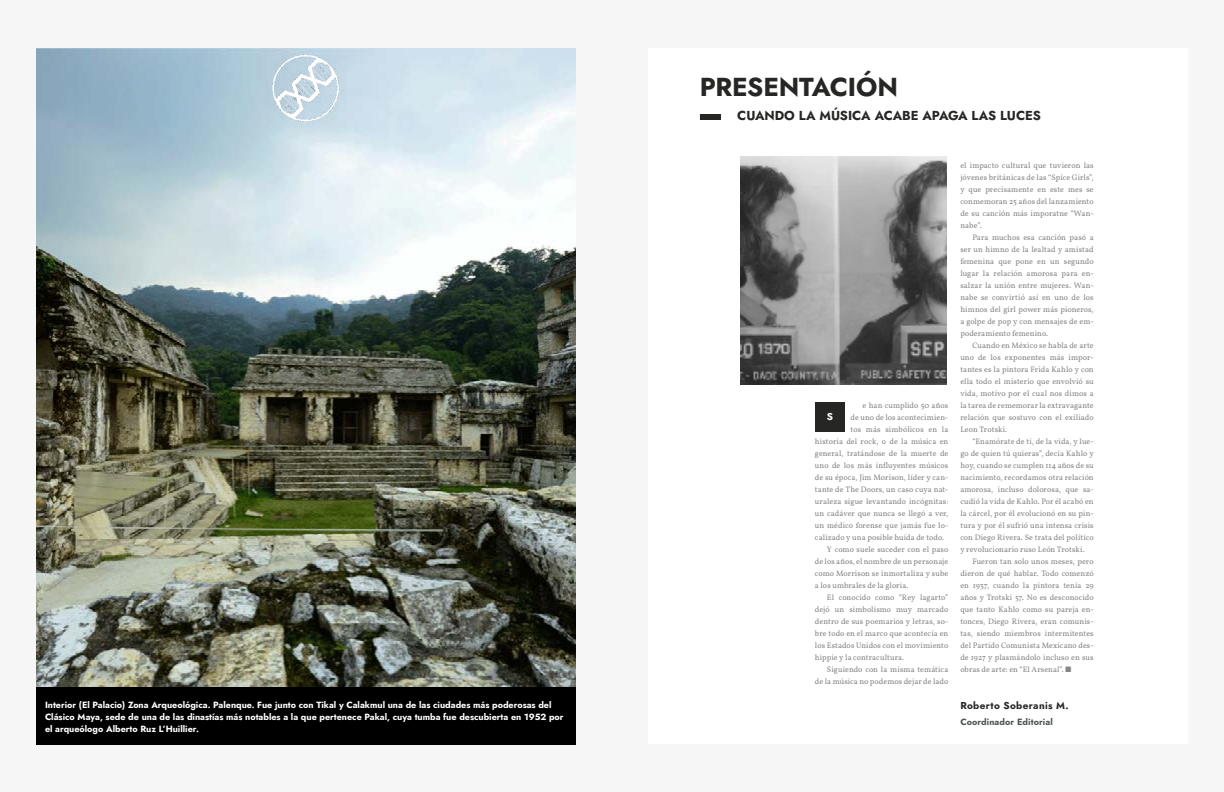
<style>
.page{position:relative;width:1224px;height:792px;background:#f7f6f6}
.page>*{position:absolute;margin:0;border:0;box-sizing:border-box;transform-origin:0 0}
.t1{font:700 26px "Jost";letter-spacing:-.01em;color:#262625}
.t2{font:700 13px "Jost";letter-spacing:-.005em;color:#262625}
.t3{font:700 10px "Jost";letter-spacing:.035em;color:#262625}
.t4{font:700 10px "Jost";color:#fff}
.t5{font:700 9px/12px "Jost";color:#fff}
.t6{font:700 9px "Jost";letter-spacing:.01em;color:#4b5454}
.t7{font:8px/12px "Vollkorn";letter-spacing:.01em;color:#848686;text-align:justify}
</style>
<div class="page">
<div style="left:648px;top:48px;width:540px;height:696px;background:#fff"></div>
<img style="left:36px;top:48px;width:540px;height:640px">
<img style="left:740px;top:157px;width:206px;height:228px">
<div style="left:36px;top:688px;width:540px;height:57px;background:#000"></div>
<img style="left:265px;top:48px;width:80px;height:79px">
<div style="left:700px;top:114px;width:21px;height:6px;background:#262625"></div>
<div style="left:815px;top:402px;width:30px;height:30px;background:#262625"></div>
<p class="t5" style="left:45px;top:699px;width:520px">Interior (El Palacio) Zona Arqueológica. Palenque. Fue junto con Tikal y Calakmul una de las ciudades más poderosas del<br>Clásico Maya, sede de una de las dinastías más notables a la que pertenece Pakal, cuya tumba fue descubierta en 1952 por el arqueólogo Alberto Ruz L’Huillier.</p>
<h1 class="t1" style="left:700px;top:69px;width:200px">PRESENTACIÓN</h1>
<h2 class="t2" style="left:737px;top:106px;width:305px">CUANDO LA MÚSICA ACABE APAGA LAS LUCES</h2>
<p class="t7" style="left:863px;top:399px;width:87px">e han cumplido 50 años</p>
<p class="t7" style="left:851px;top:411px;width:99px">de uno de los acontecimien-</p>
<p class="t7" style="left:851px;top:423px;width:99px">tos más simbólicos en la</p>
<p class="t7" style="left:815px;top:435px;width:135px">historia del rock, o de la música en</p>
<p class="t7" style="left:815px;top:447px;width:135px">general, tratándose de la muerte de</p>
<p class="t7" style="left:815px;top:459px;width:135px">uno de los más influyentes músicos</p>
<p class="t7" style="left:815px;top:471px;width:135px">de su época, Jim Morison, líder y can-</p>
<p class="t7" style="left:815px;top:483px;width:135px">tante de The Doors, un caso cuya nat-</p>
<p class="t7" style="left:815px;top:495px;width:135px">uraleza sigue levantando incógnitas:</p>
<p class="t7" style="left:815px;top:507px;width:135px">un cadáver que nunca se llegó a ver,</p>
<p class="t7" style="left:815px;top:519px;width:135px">un médico forense que jamás fue lo-</p>
<p class="t7" style="left:815px;top:531px;width:131px">calizado y una posible huida de todo.</p>
<p class="t7" style="left:827px;top:543px;width:123px">Y como suele suceder con el paso</p>
<p class="t7" style="left:815px;top:555px;width:135px">de los años, el nombre de un personaje</p>
<p class="t7" style="left:815px;top:567px;width:135px">como Morrison se inmortaliza y sube</p>
<p class="t7" style="left:815px;top:579px;width:95px">a los umbrales de la gloria.</p>
<p class="t7" style="left:827px;top:591px;width:123px">El conocido como “Rey lagarto”</p>
<p class="t7" style="left:815px;top:603px;width:135px">dejó un simbolismo muy marcado</p>
<p class="t7" style="left:815px;top:615px;width:135px">dentro de sus poemarios y letras, so-</p>
<p class="t7" style="left:815px;top:627px;width:135px">bre todo en el marco que acontecía en</p>
<p class="t7" style="left:815px;top:639px;width:135px">los Estados Unidos con el movimiento</p>
<p class="t7" style="left:815px;top:651px;width:91px">hippie y la contracultura.</p>
<p class="t7" style="left:827px;top:663px;width:123px">Siguiendo con la misma temática</p>
<p class="t7" style="left:815px;top:675px;width:135px">de la música no podemos dejar de lado</p>
<p class="t4" style="left:827px;top:409px;width:8px">S</p>
<p class="t7" style="left:960px;top:159px;width:135px">el impacto cultural que tuvieron las jóvenes británicas de las “Spíce Girls”, y que precisamente en este mes se conmemoran 25 años del lanzamiento de su canción más imporatne “Wan&shy;nabe”.</p>
<p class="t7" style="left:960px;top:231px;width:135px;text-indent:12px">Para muchos esa canción pasó a ser un himno de la lealtad y amistad femenina que pone en un segundo lugar la relación amorosa para en&shy;salzar la unión entre mujeres. Wan&shy;nabe se convirtió así en uno de los himnos del girl power más pioneros, a golpe de pop y con mensajes de em&shy;poderamiento femenino.</p>
<p class="t7" style="left:960px;top:339px;width:135px;text-indent:12px">Cuando en México se habla de arte uno de los exponentes más impor&shy;tantes es la pintora Frida Kahlo y con ella todo el misterio que envolvió su vida, motivo por el cual nos dimos a la tarea de rememorar la extravagante relación que sostuvo con el exiliado Leon Trotski.</p>
<p class="t7" style="left:960px;top:435px;width:135px;text-indent:12px">“Enamórate de ti, de la vida, y lue&shy;go de quien tú quieras”, decía Kahlo y hoy, cuando se cumplen 114 años de su nacimiento, recordamos otra relación amorosa, incluso dolorosa, que sa&shy;cudió la vida de Kahlo. Por él acabó en la cárcel, por él evolucionó en su pin&shy;tura y por él sufrió una intensa crisis con Diego Rivera. Se trata del político y revolucionario ruso León Trotski.</p>
<p class="t7" style="left:960px;top:555px;width:135px;text-indent:12px">Fueron tan solo unos meses, pero dieron de qué hablar. Todo comenzó en 1937, cuando la pintora tenía 29 años y Trotski 57. No es desconocido que tanto Kahlo como su pareja en&shy;tonces, Diego Rivera, eran comunis&shy;tas, siendo miembros intermitentes del Partido Comunista Mexicano des&shy;de 1927 y plasmándolo incluso en sus obras de arte: en “El Arsenal”. ■</p>
<p class="t3" style="left:960px;top:699px;width:110px">Roberto Soberanis M.</p>
<p class="t6" style="left:960px;top:716px;width:94px">Coordinador Editorial</p>
</div>
